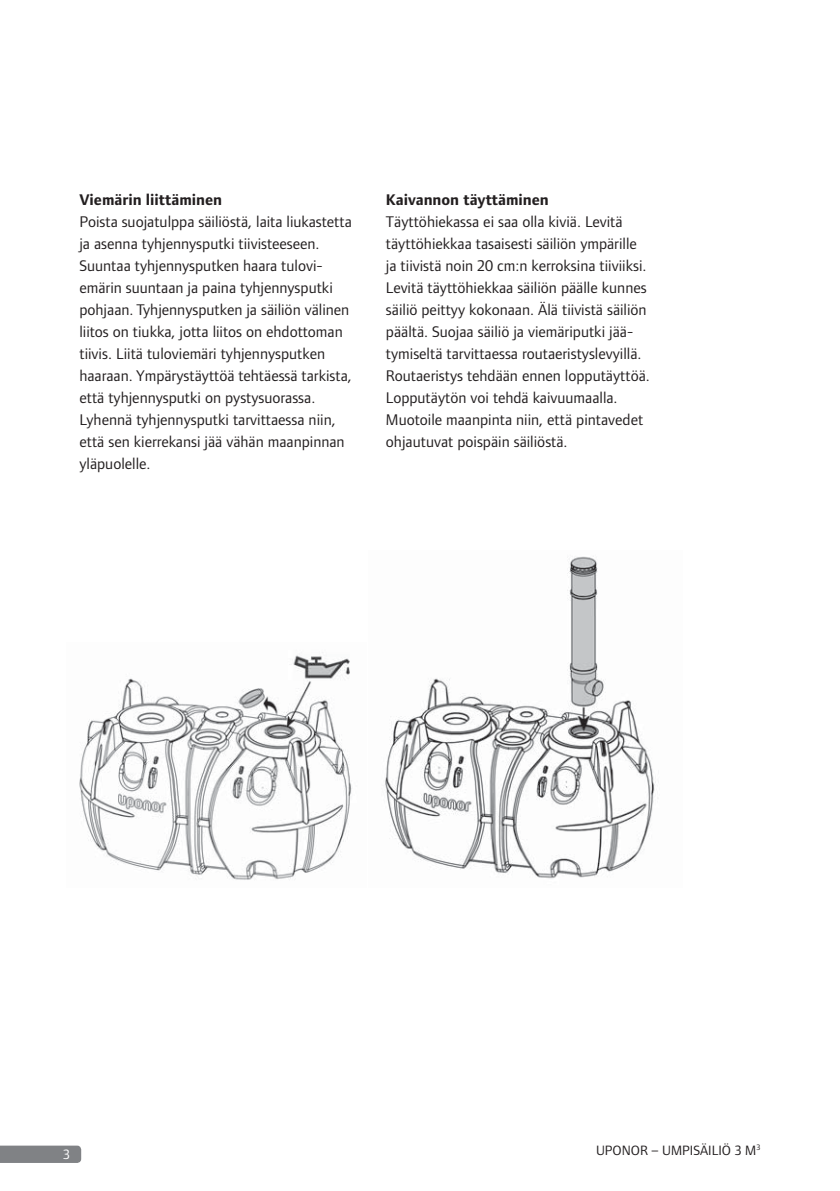
<style>
.page{position:relative;width:840px;height:1191px;background:#fff}
.page>*{position:absolute;margin:0;border:0;box-sizing:border-box;transform-origin:0 0}
.t1{font:16px/22px "Foundry Form Sans";color:#231f20}
.t2{font:700 16px "Foundry Form Sans";color:#231f20}
.t3{font:14px "Foundry Form Sans";color:#231f20}
.t4{font:14px "Foundry Form Sans";color:#fff}
</style>
<div class="page">
<svg style="left:0;top:1145px;width:81px;height:18px"></svg>
<img style="left:385px;top:556px;width:271px;height:323px">
<img style="left:79px;top:652px;width:273px;height:228px">
<p class="t2" style="left:79px;top:194px;width:144px">Viemärin liittäminen</p>
<p class="t1" style="left:79px;top:212px;width:274px">Poista suojatulppa säiliöstä, laita liukastetta ja asenna tyhjennysputki tiivisteeseen.<br>Suuntaa tyhjennysputken haara tulovi&shy;emärin suuntaan ja paina tyhjennysputki pohjaan. Tyhjennysputken ja säiliön välinen liitos on tiukka, jotta liitos on ehdottoman tiivis. Liitä tuloviemäri tyhjennysputken haaraan. Ympärystäyttöä tehtäessä tarkista, että tyhjennysputki on pystysuorassa.<br>Lyhennä tyhjennysputki tarvittaessa niin, että sen kierrekansi jää vähän maanpinnan yläpuolelle.</p>
<p class="t2" style="left:386px;top:194px;width:164px">Kaivannon täyttäminen</p>
<p class="t1" style="left:386px;top:212px;width:265px">Täyttöhiekassa ei saa olla kiviä. Levitä täyttöhiekkaa tasaisesti säiliön ympärille ja tiivistä noin 20 cm:n kerroksina tiiviiksi.<br>Levitä täyttöhiekkaa säiliön päälle kunnes säiliö peittyy kokonaan. Älä tiivistä säiliön päältä. Suojaa säiliö ja viemäriputki jää&shy;tymiseltä tarvittaessa routaeristyslevyillä.<br>Routaeristys tehdään ennen lopputäyttöä.<br>Lopputäytön voi tehdä kaivuumaalla.<br>Muotoile maanpinta niin, että pintavedet ohjautuvat poispäin säiliöstä.</p>
<p class="t4" style="left:63px;top:1149px;width:8px">3</p>
<p class="t3" style="left:595px;top:1145px;width:166px">UPONOR – UMPISÄILIÖ 3 M<sup>3</sup></p>
</div>
